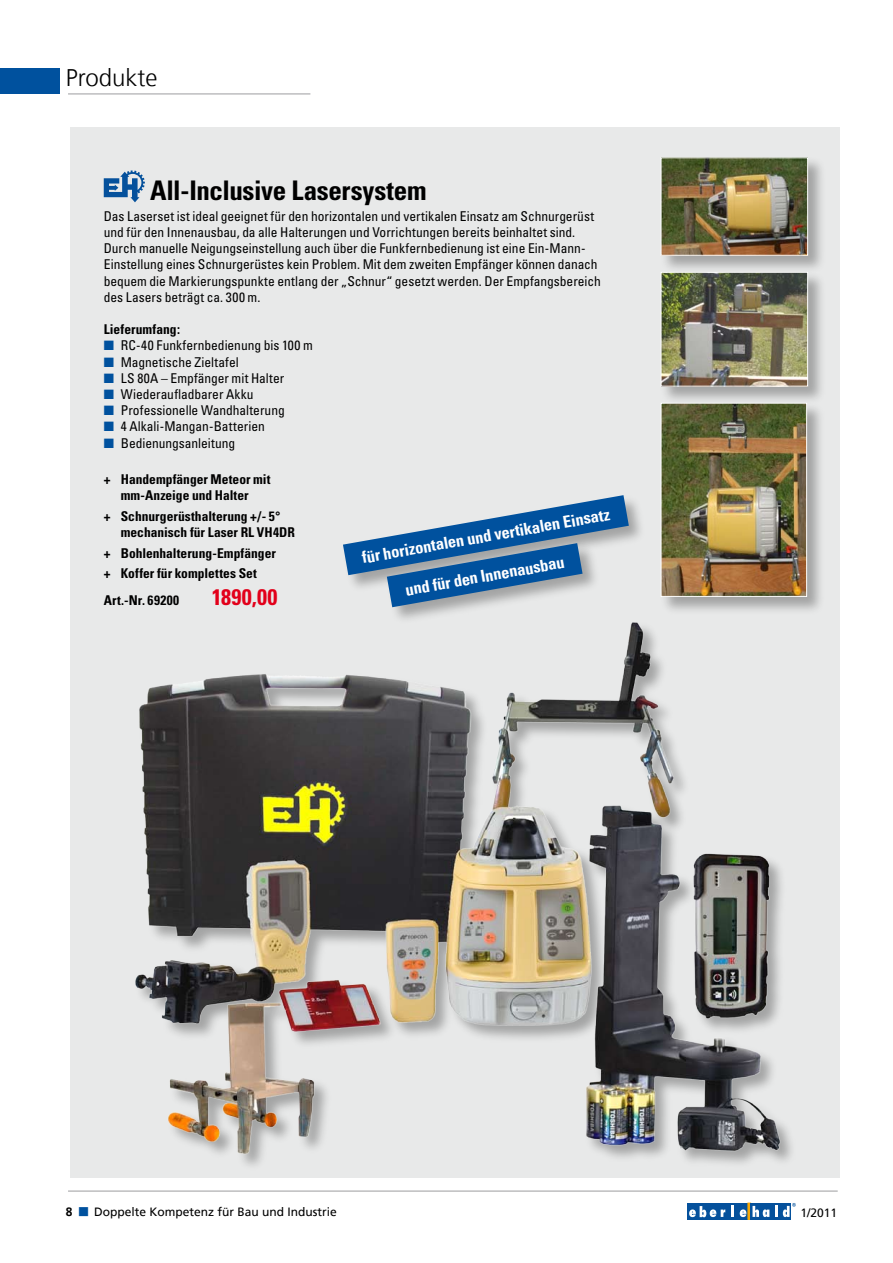
<style>
.page{position:relative;width:893px;height:1263px;background:#fff}
.page>*{position:absolute;margin:0;border:0;box-sizing:border-box;transform-origin:0 0}
.t1{font:700 condensed 27px "Univers";letter-spacing:-.01em;color:#000}
.t2{font:300 24px "Frutiger";color:#000}
.t3{font:700 condensed 22.5px "Univers";letter-spacing:.02em;color:#e2001a}
.t4{font:700 condensed 16.5px "Univers";color:#fff}
.t5{font:condensed 13.5px/16.2px "Univers";letter-spacing:-.005em;color:#000}
.t6{font:700 condensed 13.5px/16.2px "Univers";color:#000}
.t7{font:700 condensed 13.5px "Univers";letter-spacing:.03em;color:#000}
.t8{font:13.5px/16.2px "Zapf Dingbats";color:#00519e;text-align:justify}
.t9{font:12px "Frutiger";color:#000}
</style>
<div class="page">
<div style="left:0;top:68px;width:60px;height:26px;background:#00519e"></div>
<hr style="left:68px;top:94px;width:242px;height:1px;background:#9c9d9f">
<hr style="left:68px;top:1191px;width:770px;height:1px;background:#9c9d9f">
<svg style="left:698px;top:1203px;width:10px;height:16px"></svg>
<div style="left:687px;top:1203px;width:11px;height:16px;background:#05519c"></div>
<div style="left:708px;top:1203px;width:10px;height:16px;background:#05519c"></div>
<svg style="left:728px;top:1203px;width:10px;height:16px"></svg>
<svg style="left:732px;top:1206px;width:2px;height:11px"></svg>
<svg style="left:738px;top:1203px;width:10px;height:16px"></svg>
<div style="left:718px;top:1203px;width:10px;height:16px;background:#05519c"></div>
<div style="left:748px;top:1203px;width:3px;height:16px;border:1px solid #f6a807"></div>
<svg style="left:771px;top:1203px;width:10px;height:16px"></svg>
<svg style="left:775px;top:1206px;width:2px;height:11px"></svg>
<div style="left:751px;top:1203px;width:10px;height:16px;background:#05519c"></div>
<svg style="left:761px;top:1203px;width:10px;height:16px"></svg>
<div style="left:781px;top:1203px;width:10px;height:16px;background:#05519c"></div>
<svg style="left:752px;top:1206px;width:17px;height:11px"></svg>
<svg style="left:689px;top:1206px;width:36px;height:11px"></svg>
<svg style="left:740px;top:1209px;width:6px;height:8px"></svg>
<svg style="left:783px;top:1203px;width:13px;height:14px"></svg>
<div style="left:70px;top:128px;width:769px;height:1050px;background:#e8e9e9"></div>
<svg style="left:104px;top:170px;width:41px;height:32px"></svg>
<div style="left:660px;top:402px;width:164px;height:214px;background:#000;opacity:.3"></div>
<img style="left:663px;top:405px;width:142px;height:190px">
<div style="left:661px;top:403px;width:146px;height:194px;border:1px solid #fff"></div>
<div style="left:660px;top:271px;width:166px;height:134px;background:#000;opacity:.3"></div>
<img style="left:663px;top:274px;width:143px;height:110px">
<div style="left:661px;top:272px;width:147px;height:114px;border:1px solid #fff"></div>
<div style="left:660px;top:157px;width:166px;height:116px;background:#000;opacity:.3"></div>
<img style="left:663px;top:159px;width:143px;height:95px">
<div style="left:661px;top:157px;width:147px;height:99px;border:1px solid #fff"></div>
<img style="left:135px;top:622px;width:657px;height:543px">
<div style="left:341px;top:493px;width:307px;height:101px;background:#000;opacity:.3"></div>
<div style="left:385px;top:541px;width:216px;height:85px;background:#000;opacity:.3"></div>
<svg style="left:343px;top:495px;width:286px;height:112px"></svg>
<h2 class="t2" style="left:66px;top:64px;width:93px">Produkte</h2>
<h1 class="t1" style="left:150px;top:174px;width:278px">All-Inclusive Lasersystem</h1>
<p class="t5" style="left:104px;top:208px;width:498px">Das Laserset ist ideal geeignet für den horizontalen und vertikalen Einsatz am Schnurgerüst und für den Innenausbau, da alle Halterungen und Vorrichtungen bereits beinhaltet sind.<br>Durch manuelle Neigungseinstellung auch über die Funkfernbedienung ist eine Ein-Mann-Einstellung eines Schnurgerüstes kein Problem. Mit dem zweiten Empfänger können danach bequem die Markierungspunkte entlang der „Schnur“ gesetzt werden. Der Empfangsbereich des Lasers beträgt ca. 300 m.</p>
<p class="t6" style="left:104px;top:321px;width:78px">Lieferumfang:</p>
<p class="t5" style="left:121px;top:337px;width:194px">RC-40 Funkfernbedienung bis 100 m<br>Magnetische Zieltafel<br>LS 80A – Empfänger mit Halter<br>Wiederaufladbarer Akku<br>Professionelle Wandhalterung<br>4 Alkali-Mangan-Batterien<br>Bedienungsanleitung</p>
<p class="t6" style="left:121px;top:471px;width:151px">Handempfänger Meteor mit mm-Anzeige und Halter</p>
<p class="t6" style="left:121px;top:508px;width:176px">Schnurgerüsthalterung +/- 5° mechanisch für Laser RL VH4DR</p>
<p class="t6" style="left:121px;top:542px;width:157px;line-height:20.4px">Bohlenhalterung-Empfänger<br>Koffer für komplettes Set</p>
<p class="t7" style="left:104px;top:592px;width:77px">Art.-Nr. 69200</p>
<h3 class="t3" style="left:212px;top:583px;width:67px">1890,00</h3>
<p class="t8" style="left:104px;top:338px;width:12px">■ ■ ■ ■ ■ ■ ■</p>
<p class="t6" style="left:104px;top:471px;width:8px">+</p>
<p class="t6" style="left:104px;top:508px;width:8px">+</p>
<p class="t6" style="left:104px;top:542px;width:8px;line-height:20.4px">+ +</p>
<p class="t4" style="left:360px;top:548px;width:253px;rotate:-10deg">für horizontalen und vertikalen Einsatz</p>
<p class="t4" style="left:404px;top:580px;width:163px;rotate:-10deg">und für den Innenausbau</p>
<p class="t9" style="left:94px;top:1204px;width:244px">Doppelte Kompetenz für Bau und Industrie</p>
<p class="t9" style="left:800px;top:1205px;width:38px">1/2011</p>
</div>
